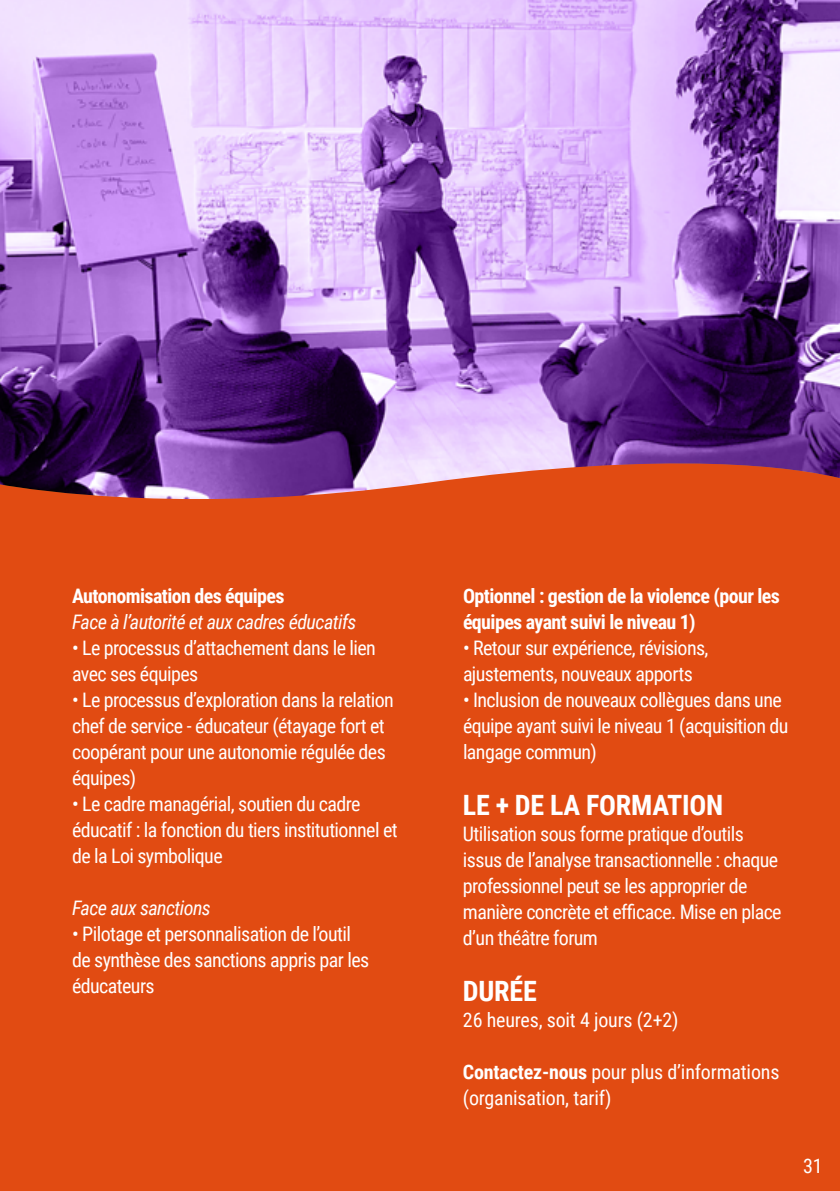
<style>
.page{position:relative;width:840px;height:1191px;background:#fff}
.page>*{position:absolute;margin:0;border:0;box-sizing:border-box;transform-origin:0 0}
.t1{font:700 28px "Roboto Condensed";letter-spacing:-.01em;color:#fff}
.t2{font:20px/26px "Roboto Condensed";letter-spacing:-.03em;color:#fff}
.t3{font:700 20px/26px "Roboto Condensed";letter-spacing:-.03em;color:#fff}
.t4{font:20px/26px "Roboto Condensed";letter-spacing:-.01em;color:#fff}
.t5{font:italic 20px "Roboto Condensed";letter-spacing:-.03em;color:#fff}
.s1{font-weight:700}
</style>
<div class="page">
<div style="left:0;top:0;width:839px;height:1191px;background:#e14b12"></div>
<img style="left:0;top:0;width:839px;height:499px">
<p class="t3" style="left:72px;top:582px;width:214px">Autonomisation des équipes</p>
<p class="t5" style="left:72px;top:608px;width:286px">Face à l’autorité et aux cadres éducatifs</p>
<p class="t2" style="left:72px;top:634px;width:305px">• Le processus d’attachement dans le lien avec ses équipes</p>
<p class="t2" style="left:72px;top:686px;width:323px">• Le processus d’exploration dans la relation chef de service - éducateur (étayage fort et coopérant pour une autonomie régulée des équipes)</p>
<p class="t2" style="left:72px;top:790px;width:327px">• Le cadre managérial, soutien du cadre éducatif : la fonction du tiers institutionnel et de la Loi symbolique</p>
<p class="t5" style="left:72px;top:894px;width:140px">Face aux sanctions</p>
<p class="t2" style="left:72px;top:920px;width:298px">• Pilotage et personnalisation de l’outil de synthèse des sanctions appris par les éducateurs</p>
<p class="t3" style="left:462px;top:582px;width:318px">Optionnel : gestion de la violence (pour les équipes ayant suivi le niveau 1)</p>
<p class="t2" style="left:462px;top:634px;width:247px">• Retour sur expérience, révisions, ajustements, nouveaux apports</p>
<p class="t2" style="left:462px;top:686px;width:327px">• Inclusion de nouveaux collègues dans une équipe ayant suivi le niveau 1 (acquisition du langage commun)</p>
<h1 class="t1" style="left:462px;top:785px;width:261px">LE + DE LA FORMATION</h1>
<p class="t2" style="left:462px;top:820px;width:320px">Utilisation sous forme pratique d’outils issus de l’analyse transactionnelle : chaque professionnel peut se les approprier de manière concrète et efficace. Mise en place d’un théâtre forum</p>
<h1 class="t1" style="left:462px;top:971px;width:75px">DURÉE</h1>
<p class="t4" style="left:462px;top:1006px;width:217px">26 heures, soit 4 jours (2+2)</p>
<p class="t4" style="left:462px;top:1058px;width:318px"><span class="s1">Contactez-nous</span> pour plus d’informations (organisation, tarif)</p>
<p class="t2" style="left:802px;top:1152px;width:21px">31</p>
<p class="t2" style="left:806px;top:1154px;width:21px">31</p>
</div>
